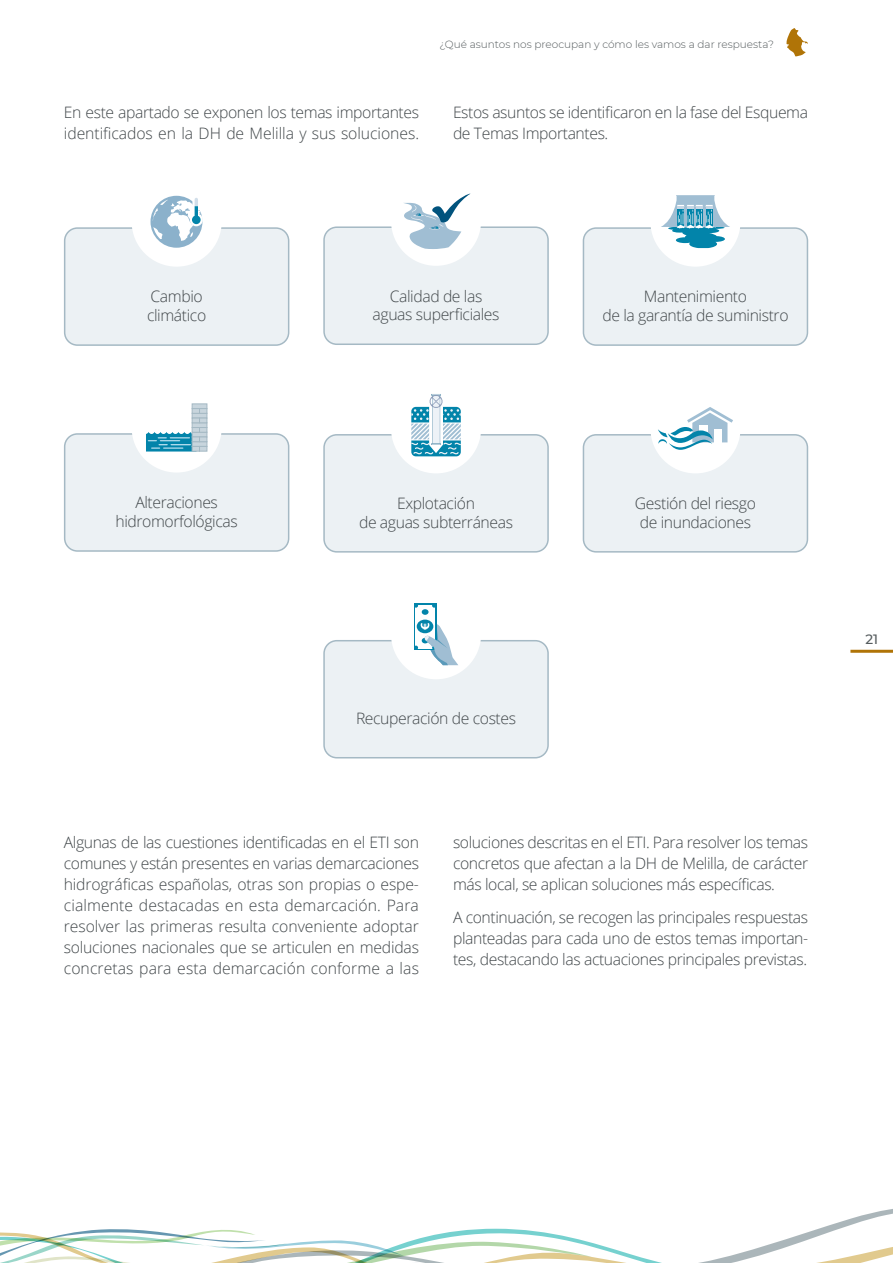
<style>
.page{position:relative;width:893px;height:1263px;background:#fff}
.page>*{position:absolute;margin:0;border:0;box-sizing:border-box;transform-origin:0 0}
.t1{font:300 15.75px/21px "Open Sans";letter-spacing:-.025em;color:#404649;text-align:center}
.t2{font:500 13.5px "Montserrat";color:#555c5e}
.t3{font:300 10.5px "Montserrat";color:#555c5e}
</style>
<div class="page">
<hr style="left:850px;top:650px;width:43px;height:3px;background:#b07407">
<svg style="left:0;top:1209px;width:893px;height:54px"></svg>
<svg style="left:786px;top:28px;width:22px;height:28px"></svg>
<div style="left:583px;top:228px;width:224px;height:117px;background:#ecf1f4;border-radius:13px"></div>
<div style="left:583px;top:227px;width:225px;height:119px;border:2px solid #a5b9c4;border-radius:13px"></div>
<div style="left:583px;top:435px;width:224px;height:117px;background:#ecf1f4;border-radius:13px"></div>
<div style="left:583px;top:434px;width:225px;height:119px;border:2px solid #a5b9c4;border-radius:13px"></div>
<div style="left:324px;top:227px;width:224px;height:117px;background:#ecf1f4;border-radius:13px"></div>
<div style="left:323px;top:226px;width:226px;height:119px;border:2px solid #a5b9c4;border-radius:13px"></div>
<div style="left:324px;top:435px;width:224px;height:117px;background:#ecf1f4;border-radius:13px"></div>
<div style="left:323px;top:434px;width:226px;height:119px;border:2px solid #a5b9c4;border-radius:13px"></div>
<div style="left:65px;top:434px;width:224px;height:117px;background:#ecf1f4;border-radius:13px"></div>
<div style="left:64px;top:433px;width:225px;height:119px;border:2px solid #a5b9c4;border-radius:13px"></div>
<div style="left:65px;top:228px;width:224px;height:117px;background:#ecf1f4;border-radius:13px"></div>
<div style="left:64px;top:227px;width:225px;height:119px;border:2px solid #a5b9c4;border-radius:13px"></div>
<div style="left:324px;top:641px;width:224px;height:117px;background:#ecf1f4;border-radius:13px"></div>
<div style="left:323px;top:640px;width:226px;height:118px;border:2px solid #a5b9c4;border-radius:13px"></div>
<div style="left:650px;top:177px;width:90px;height:90px;background:#fff;border-radius:50%"></div>
<div style="left:650px;top:383px;width:90px;height:90px;background:#fff;border-radius:50%"></div>
<div style="left:391px;top:176px;width:90px;height:90px;background:#fff;border-radius:50%"></div>
<div style="left:391px;top:383px;width:90px;height:90px;background:#fff;border-radius:50%"></div>
<div style="left:132px;top:382px;width:90px;height:90px;background:#fff;border-radius:50%"></div>
<div style="left:132px;top:177px;width:90px;height:90px;background:#fff;border-radius:50%"></div>
<div style="left:391px;top:589px;width:90px;height:90px;background:#fff;border-radius:50%"></div>
<svg style="left:150px;top:196px;width:53px;height:52px"></svg>
<svg style="left:658px;top:407px;width:75px;height:43px"></svg>
<svg style="left:404px;top:193px;width:67px;height:56px"></svg>
<svg style="left:411px;top:394px;width:50px;height:62px"></svg>
<div style="left:414px;top:603px;width:22px;height:47px;background:#0284aa"></div>
<div style="left:415px;top:605px;width:20px;height:43px;background:#fff"></div>
<div style="left:417px;top:620px;width:16px;height:13px;background:#0284aa;border-radius:50%"></div>
<div style="left:422px;top:609px;width:7px;height:6px;background:#0284aa;border-radius:50%"></div>
<svg style="left:415px;top:621px;width:43px;height:44px"></svg>
<svg style="left:146px;top:432px;width:46px;height:19px"></svg>
<svg style="left:192px;top:403px;width:15px;height:5px"></svg>
<svg style="left:192px;top:414px;width:15px;height:4px"></svg>
<svg style="left:192px;top:423px;width:15px;height:4px"></svg>
<svg style="left:192px;top:433px;width:15px;height:4px"></svg>
<div style="left:192px;top:441px;width:15px;height:6px;background:#c8d5dd;border:1px solid #a5b9c4"></div>
<svg style="left:192px;top:408px;width:7px;height:6px"></svg>
<svg style="left:199px;top:408px;width:8px;height:6px"></svg>
<svg style="left:192px;top:418px;width:7px;height:5px"></svg>
<svg style="left:199px;top:418px;width:8px;height:5px"></svg>
<svg style="left:192px;top:427px;width:7px;height:6px"></svg>
<svg style="left:199px;top:427px;width:8px;height:6px"></svg>
<svg style="left:192px;top:437px;width:7px;height:5px"></svg>
<svg style="left:199px;top:437px;width:8px;height:5px"></svg>
<svg style="left:192px;top:446px;width:7px;height:5px"></svg>
<svg style="left:199px;top:446px;width:8px;height:5px"></svg>
<svg style="left:661px;top:195px;width:69px;height:53px"></svg>
<p class="t3" style="left:440px;top:37px;width:336px">¿Qué asuntos nos preocupan y cómo les vamos a dar respuesta?</p>
<p class="t1" style="left:64px;top:102px;width:357px;text-align:left">En este apartado se exponen los temas importantes identificados en la DH de Melilla y sus soluciones.</p>
<p class="t1" style="left:453px;top:102px;width:357px;text-align:left">Estos asuntos se identificaron en la fase del Esquema de Temas Importantes.</p>
<p class="t1" style="left:147px;top:287px;width:61px;line-height:18.8px;text-align:left">Cambio climático</p>
<p class="t1" style="left:373px;top:286px;width:128px;line-height:18.8px">Calidad de las aguas superficiales</p>
<p class="t1" style="left:602px;top:287px;width:188px;line-height:18.8px">Mantenimiento<br>de la garantía de suministro</p>
<p class="t1" style="left:116px;top:493px;width:124px;line-height:18.8px">Alteraciones hidromorfológicas</p>
<p class="t1" style="left:359px;top:494px;width:156px;line-height:18.8px">Explotación<br>de aguas subterráneas</p>
<p class="t1" style="left:356px;top:708px;width:162px">Recuperación de costes</p>
<p class="t1" style="left:635px;top:494px;width:122px;line-height:18.8px">Gestión del riesgo de inundaciones</p>
<p class="t1" style="left:64px;top:831px;width:357px;text-align:justify">Algunas de las cuestiones identificadas en el ETI son comunes y están presentes en varias demarcaciones hidrográficas españolas, otras son propias o espe&shy;cialmente destacadas en esta demarcación. Para resolver las primeras resulta conveniente adoptar soluciones nacionales que se articulen en medidas concretas para esta demarcación conforme a las</p>
<p class="t1" style="left:453px;top:831px;width:357px;text-align:justify">soluciones descritas en el ETI. Para resolver los temas concretos que afectan a la DH de Melilla, de carácter más local, se aplican soluciones más específicas.</p>
<p class="t1" style="left:453px;top:907px;width:357px;text-align:justify">A continuación, se recogen las principales respuestas planteadas para cada uno de estos temas importan&shy;tes, destacando las actuaciones principales previstas.</p>
<p class="t2" style="left:865px;top:630px;width:14px">21</p>
</div>
